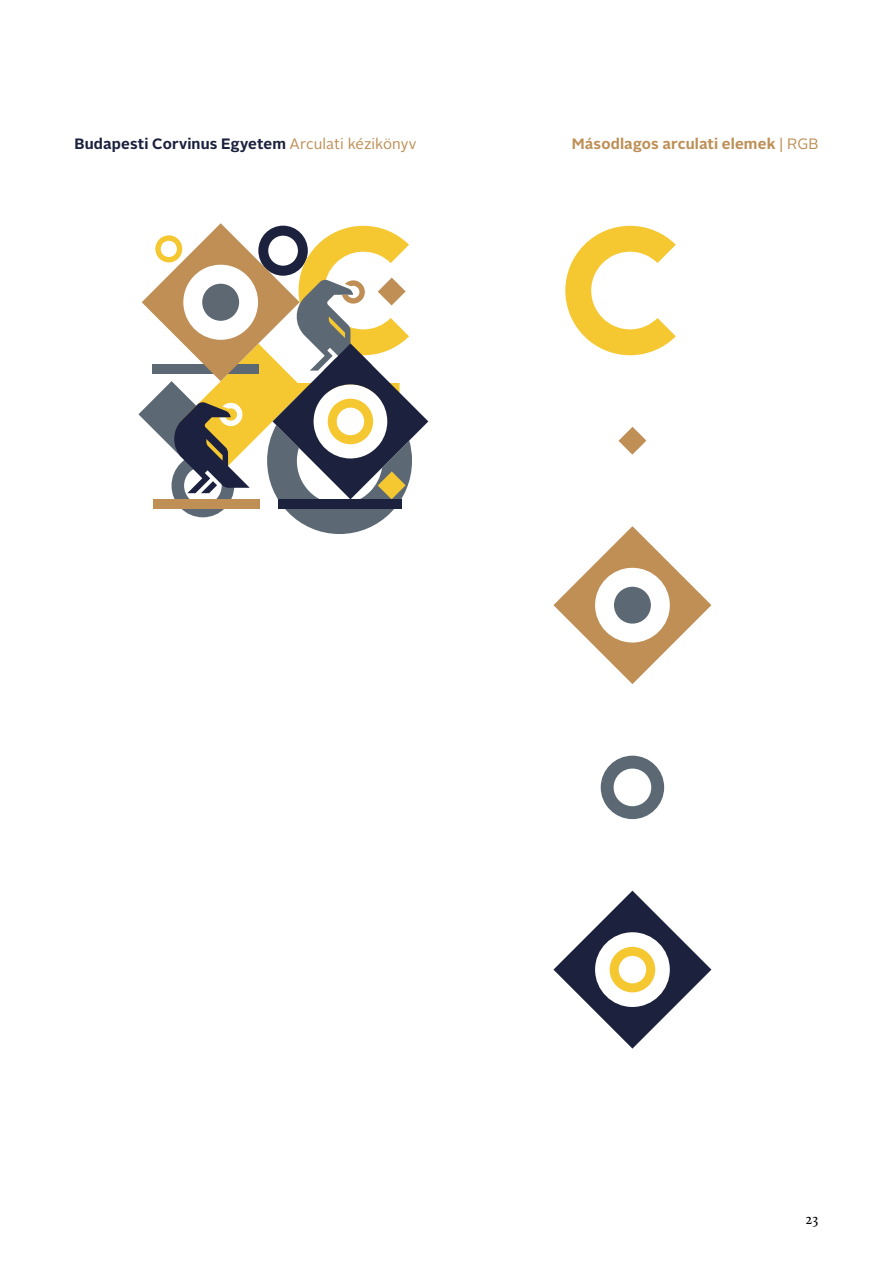
<style>
.page{position:relative;width:893px;height:1263px;background:#fff}
.page>*{position:absolute;margin:0;border:0;box-sizing:border-box;transform-origin:0 0}
.t1{font:700 15px "Alright Sans";letter-spacing:.01em;color:#1b213e}
.t2{font:700 15px "Alright Sans";letter-spacing:.01em;color:#be8f55}
.t3{font:15px "Calluna";color:#000}
.s1{font-weight:400;color:#be8f55}
.s2{font-weight:400}
</style>
<div class="page">
<svg style="left:138px;top:223px;width:290px;height:311px"></svg>
<svg style="left:553px;top:526px;width:158px;height:158px"></svg>
<div style="left:614px;top:587px;width:37px;height:37px;background:#5c6873;border-radius:50%"></div>
<svg style="left:618px;top:427px;width:28px;height:28px"></svg>
<svg style="left:565px;top:226px;width:111px;height:129px"></svg>
<svg style="left:601px;top:756px;width:63px;height:63px"></svg>
<svg style="left:553px;top:891px;width:158px;height:157px"></svg>
<p class="t1" style="left:74px;top:133px;width:344px">Budapesti Corvinus Egyetem <span class="s1">Arculati kézikönyv</span></p>
<p class="t2" style="left:572px;top:133px;width:248px">Másodlagos arculati elemek <span class="s2">| RGB</span></p>
<p class="t3" style="left:806px;top:1209px;width:14px">23</p>
</div>
